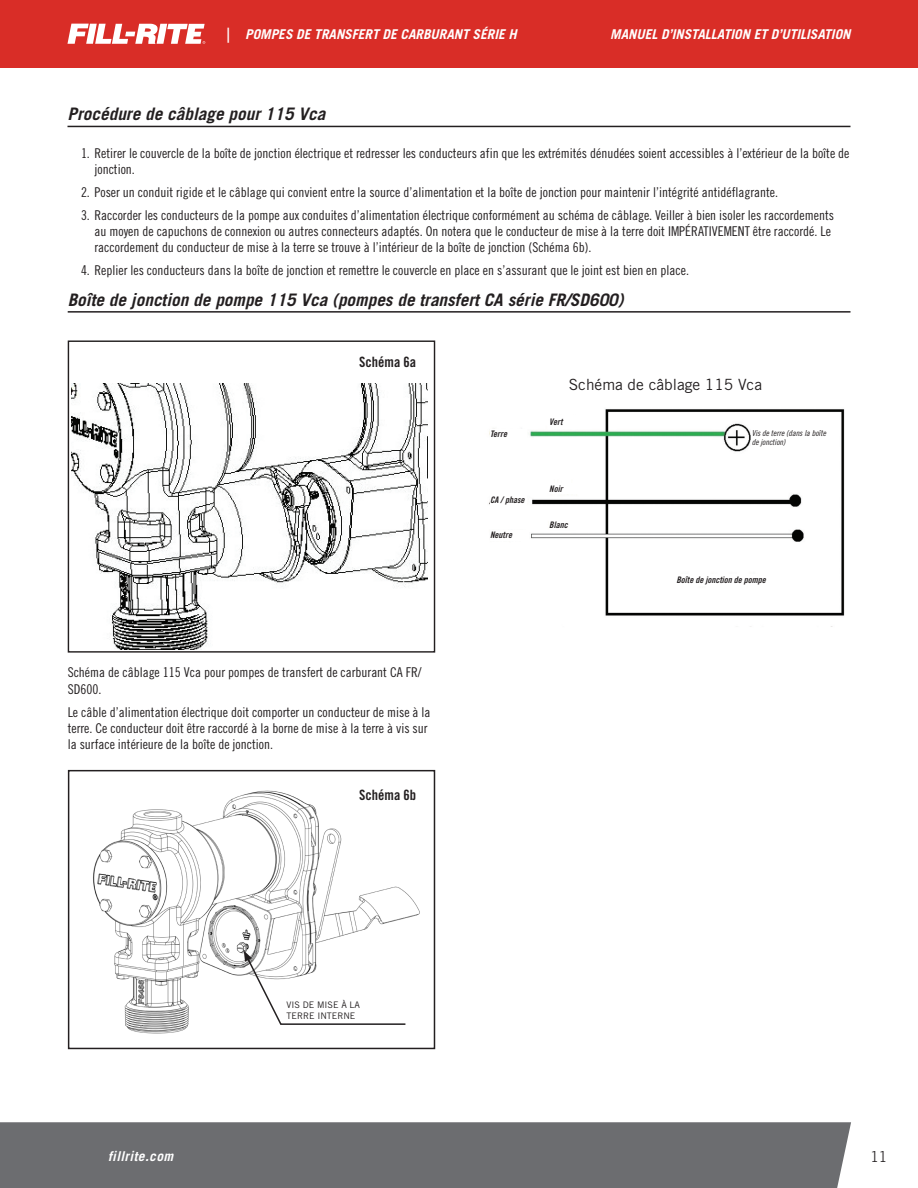
<style>
.page{position:relative;width:918px;height:1188px;background:#fff}
.page>*{position:absolute;margin:0;border:0;box-sizing:border-box;transform-origin:0 0}
.t1{font:italic 700 17.25px "Trade Gothic LT Std";color:#231f20}
.t2{font:15.45px "Trade Gothic LT Std";color:#231f20}
.Page_Number{font:300 15px "Trade Gothic LT Std";color:#231f20}
.t3{font:14.25px "Trade Gothic LT Std Bd Cn 20";color:#231f20}
.t4{font:13.5px/16.2px "Trade Gothic LT Std Cn 18";color:#231f20}
.t5{font:italic 700 13.5px "Trade Gothic LT Std";color:#fff}
.t6{font:italic 700 13.5px "Trade Gothic LT Std";letter-spacing:.03em;color:#fff}
.caption_type{font:9px "Trade Gothic LT Std Bd Cn 20 Obl";color:#231f20}
.t7{font:9px/10.8px "Trade Gothic LT Std";color:#231f20}
.caption_type-2{font:8.25px/9.9px "Trade Gothic LT Std Cn 18 Obl";color:#231f20}
</style>
<div class="page">
<img style="left:435px;top:538px;width:1px;height:112px">
<div style="left:0;top:1122px;width:851px;height:66px;background:#6c6d70"></div>
<div style="left:0;top:0;width:918px;height:68px;background:#d92d27"></div>
<svg style="left:67px;top:24px;width:138px;height:20px"></svg>
<img style="left:489px;top:409px;width:356px;height:218px">
<div style="left:654px;top:574px;width:134px;height:12px;background:#fff"></div>
<div style="left:490px;top:429px;width:36px;height:10px;background:#fff"></div>
<div style="left:549px;top:416px;width:43px;height:13px;background:#fff"></div>
<div style="left:752px;top:421px;width:78px;height:33px;background:#fff"></div>
<div style="left:490px;top:493px;width:36px;height:13px;background:#fff"></div>
<div style="left:549px;top:483px;width:43px;height:11px;background:#fff"></div>
<div style="left:490px;top:530px;width:36px;height:10px;background:#fff"></div>
<div style="left:549px;top:519px;width:43px;height:11px;background:#fff"></div>
<div style="left:68px;top:340px;width:367px;height:313px;border:1px solid #231f20"></div>
<img style="left:71px;top:384px;width:357px;height:265px">
<hr style="left:68px;top:126px;width:782px;height:1px;background:#231f20">
<hr style="left:68px;top:311px;width:783px;height:2px;background:#231f20">
<img style="left:93px;top:790px;width:327px;height:244px">
<div style="left:68px;top:770px;width:367px;height:279px;border:2px solid #231f20"></div>
<svg style="left:244px;top:951px;width:163px;height:75px"></svg>
<p class="t5" style="left:224px;top:26px;width:294px">| POMPES DE TRANSFERT DE CARBURANT SÉRIE H</p>
<p class="t5" style="left:610px;top:26px;width:242px">MANUEL D’INSTALLATION ET D’UTILISATION</p>
<p class="t1" style="left:68px;top:104px;width:259px">Procédure de câblage pour 115 Vca</p>
<p class="t4" style="left:94px;top:145px;width:757px;text-indent:-14px">1. Retirer le couvercle de la boîte de jonction électrique et redresser les conducteurs afin que les extrémités dénudées soient accessibles à l’extérieur de la boîte de jonction.</p>
<p class="t4" style="left:81px;top:184px;width:699px">2. Poser un conduit rigide et le câblage qui convient entre la source d’alimentation et la boîte de jonction pour maintenir l’intégrité antidéflagrante.</p>
<p class="t4" style="left:94px;top:207px;width:741px;text-indent:-14px">3. Raccorder les conducteurs de la pompe aux conduites d’alimentation électrique conformément au schéma de câblage. Veiller à bien isoler les raccordements au moyen de capuchons de connexion ou autres connecteurs adaptés. On notera que le conducteur de mise à la terre doit IMPÉRATIVEMENT être raccordé. Le raccordement du conducteur de mise à la terre se trouve à l’intérieur de la boîte de jonction (Schéma 6b).</p>
<p class="t4" style="left:81px;top:262px;width:610px">4. Replier les conducteurs dans la boîte de jonction et remettre le couvercle en place en s’assurant que le joint est bien en place.</p>
<p class="t1" style="left:68px;top:289px;width:557px">Boîte de jonction de pompe 115 Vca (pompes de transfert CA série FR/SD600)</p>
<p class="t3" style="left:359px;top:353px;width:58px">Schéma 6a</p>
<p class="t4" style="left:68px;top:664px;width:355px">Schéma de câblage 115 Vca pour pompes de transfert de carburant CA FR/<br>SD600.</p>
<p class="t4" style="left:68px;top:704px;width:364px">Le câble d’alimentation électrique doit comporter un conducteur de mise à la terre. Ce conducteur doit être raccordé à la borne de mise à la terre à vis sur la surface intérieure de la boîte de jonction.</p>
<p class="t3" style="left:359px;top:786px;width:58px">Schéma 6b</p>
<p class="caption_type" style="left:490px;top:429px;width:19px">Terre</p>
<p class="caption_type" style="left:490px;top:494px;width:36px">CA / phase</p>
<p class="caption_type" style="left:490px;top:530px;width:23px">Neutre</p>
<p class="t2" style="left:569px;top:375px;width:195px">Schéma de câblage 115 Vca</p>
<p class="caption_type" style="left:549px;top:417px;width:15px">Vert</p>
<p class="caption_type" style="left:549px;top:483px;width:15px">Noir</p>
<p class="caption_type" style="left:549px;top:519px;width:20px">Blanc</p>
<p class="caption_type-2" style="left:752px;top:428px;width:76px">Vis de terre (dans la boîte de jonction)</p>
<p class="caption_type" style="left:676px;top:575px;width:91px">Boîte de jonction de pompe</p>
<p class="t6" style="left:108px;top:1147px;width:67px">fillrite.com</p>
<p class="t7" style="left:287px;top:1000px;width:75px">VIS DE MISE À LA<br>TERRE INTERNE</p>
<p class="Page_Number" style="left:870px;top:1147px;width:18px">11</p>
</div>
